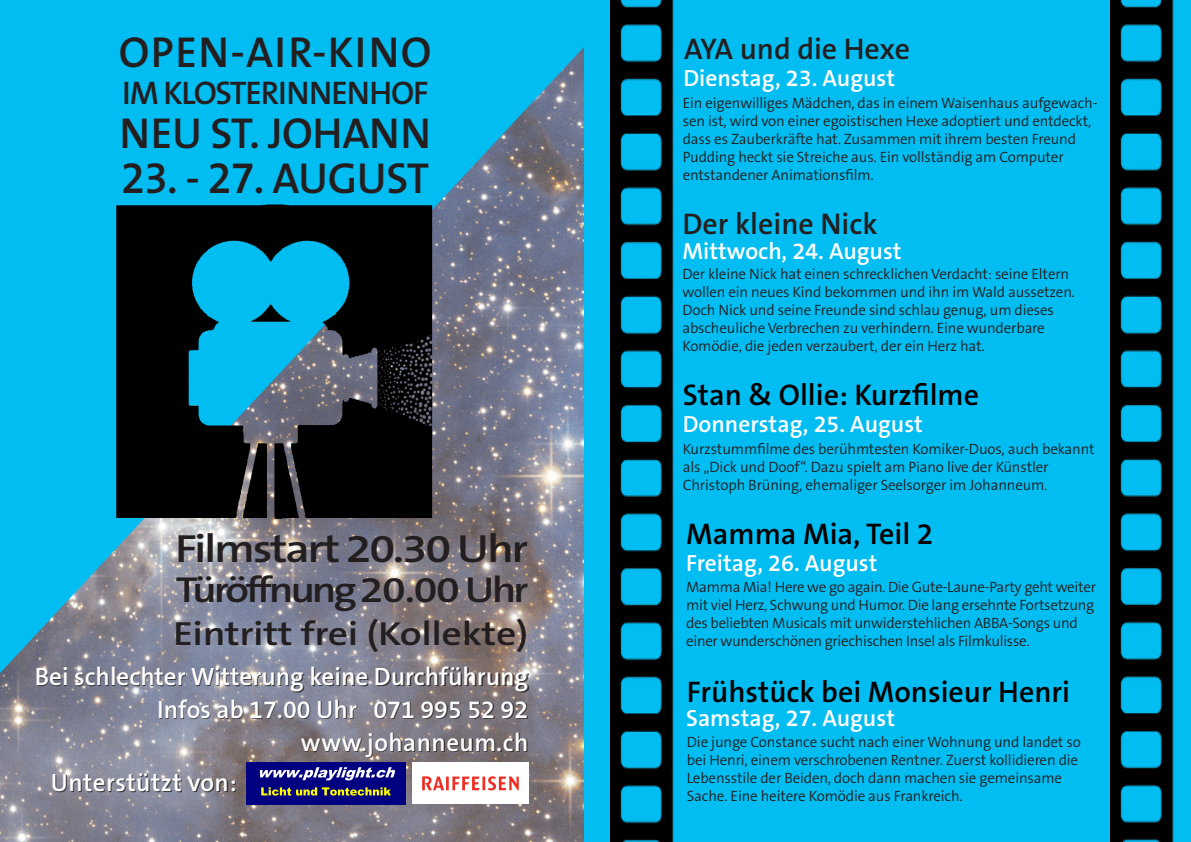
<style>
.page{position:relative;width:1191px;height:842px;background:#fff}
.page>*{position:absolute;margin:0;border:0;box-sizing:border-box;transform-origin:0 0}
.t1{font:600 43.5px "The Sans B W6";letter-spacing:-.005em;color:#231f20}
.t2{font:600 43.5px "The Sans B W6";letter-spacing:.035em;color:#231f20}
.t3{font:600 39.5px "The Sans B W6";letter-spacing:-.05em;color:#231f20;scale:1.19 1}
.t4{font:600 36.3px "The Sans B W6";letter-spacing:-.075em;color:#231f20;scale:1.19 1}
.t5{font:600 33.6px "The Sans B W6";letter-spacing:-.01em;color:#231f20;scale:1.19 1}
.t6{font:600 32.9px "The Sans B W6";letter-spacing:-.035em;color:#231f20}
.t7{font:600 30px "The Sans B W6";color:#000}
.t8{font:600 30px "The Sans B W6";color:#231f20}
.t9{font:600 25.2px "The Sans B W6";color:#fff}
.t10{font:600 25.2px "The Sans B W6";letter-spacing:.02em;color:#fff}
.t11{font:600 23.5px "The Sans B W6";color:#fff}
.t12{font:300 15px/18px "The Sans B W4";letter-spacing:-.01em;color:#231f20}
</style>
<div class="page">
<svg style="left:0;top:0;width:584px;height:770px;background:#45a2c6"></svg>
<img style="left:0;top:25px;width:561px;height:814px">
<div style="left:38px;top:667px;width:490px;height:25px;background:#231f20;opacity:.75"></div>
<div style="left:160px;top:700px;width:368px;height:19px;background:#231f20;opacity:.75"></div>
<div style="left:302px;top:733px;width:225px;height:25px;background:#231f20;opacity:.75"></div>
<div style="left:54px;top:774px;width:182px;height:18px;background:#231f20;opacity:.75"></div>
<div style="left:412px;top:762px;width:116px;height:42px;background:#fff"></div>
<svg style="left:422px;top:776px;width:97px;height:14px"></svg>
<div style="left:246px;top:762px;width:159px;height:43px;background:#000080"></div>
<svg style="left:260px;top:767px;width:135px;height:14px"></svg>
<svg style="left:261px;top:787px;width:130px;height:9px"></svg>
<div style="left:584px;top:0;width:607px;height:842px;background:#01bdf2"></div>
<img style="left:1110px;top:0;width:64px;height:842px">
<img style="left:610px;top:0;width:64px;height:842px">
<p class="t2" style="left:119px;top:25px;width:314px">OPEN-AIR-KINO</p>
<p class="t6" style="left:122px;top:71px;width:307px">IM KLOSTERINNENHOF</p>
<p class="t1" style="left:120px;top:106px;width:313px">NEU ST. JOHANN</p>
<p class="t1" style="left:121px;top:150px;width:309px">23. - 27. AUGUST</p>
<p class="t3" style="left:175px;top:523px;width:298px">Filmstart 20.30 Uhr</p>
<p class="t4" style="left:176px;top:567px;width:298px">Türöffnung 20.00 Uhr</p>
<p class="t5" style="left:173px;top:612px;width:300px">Eintritt frei (Kollekte)</p>
<p class="t9" style="left:35px;top:660px;width:495px">Bei schlechter Witterung keine Durchführung</p>
<p class="t9" style="left:157px;top:693px;width:372px">Infos ab 17.00 Uhr 071 995 52 92</p>
<p class="t10" style="left:301px;top:726px;width:229px">www.johanneum.ch</p>
<p class="t10" style="left:51px;top:766px;width:187px">Unterstützt von:</p>
<p class="t8" style="left:684px;top:30px;width:228px">AYA und die Hexe</p>
<p class="t11" style="left:683px;top:63px;width:213px">Dienstag, 23. August</p>
<p class="t12" style="left:682px;top:94px;width:416px">Ein eigenwilliges Mädchen, das in einem Waisenhaus aufgewach&shy;sen ist, wird von einer egoistischen Hexe adoptiert und entdeckt, dass es Zauberkräfte hat. Zusammen mit ihrem besten Freund Pudding heckt sie Streiche aus. Ein vollständig am Computer entstandener Animationsfilm.</p>
<p class="t8" style="left:682px;top:204px;width:197px">Der kleine Nick</p>
<p class="t11" style="left:682px;top:236px;width:221px">Mittwoch, 24. August</p>
<p class="t12" style="left:682px;top:265px;width:394px">Der kleine Nick hat einen schrecklichen Verdacht: seine Eltern wollen ein neues Kind bekommen und ihn im Wald aussetzen.<br>Doch Nick und seine Freunde sind schlau genug, um dieses abscheuliche Verbrechen zu verhindern. Eine wunderbare Komödie, die jeden verzaubert, der ein Herz hat.</p>
<p class="t7" style="left:682px;top:376px;width:298px">Stan &amp; Ollie: Kurzfilme</p>
<p class="t11" style="left:682px;top:409px;width:242px">Donnerstag, 25. August</p>
<p class="t12" style="left:682px;top:440px;width:413px">Kurzstummfilme des berühmtesten Komiker-Duos, auch bekannt als „Dick und Doof“. Dazu spielt am Piano live der Künstler<br>Christoph Brüning, ehemaliger Seelsorger im Johanneum.</p>
<p class="t7" style="left:686px;top:515px;width:249px">Mamma Mia, Teil 2</p>
<p class="t11" style="left:686px;top:548px;width:193px">Freitag, 26. August</p>
<p class="t12" style="left:686px;top:578px;width:411px">Mamma Mia! Here we go again. Die Gute-Laune-Party geht weiter mit viel Herz, Schwung und Humor. Die lang ersehnte Fortsetzung des beliebten Musicals mit unwiderstehlichen ABBA-Songs und einer wunderschönen griechischen Insel als Filmkulisse.</p>
<p class="t7" style="left:687px;top:672px;width:385px">Frühstück bei Monsieur Henri</p>
<p class="t11" style="left:686px;top:703px;width:210px">Samstag, 27. August</p>
<p class="t12" style="left:687px;top:733px;width:395px">Die junge Constance sucht nach einer Wohnung und landet so bei Henri, einem verschrobenen Rentner. Zuerst kollidieren die Lebensstile der Beiden, doch dann machen sie gemeinsame Sache. Eine heitere Komödie aus Frankreich.</p>
</div>
